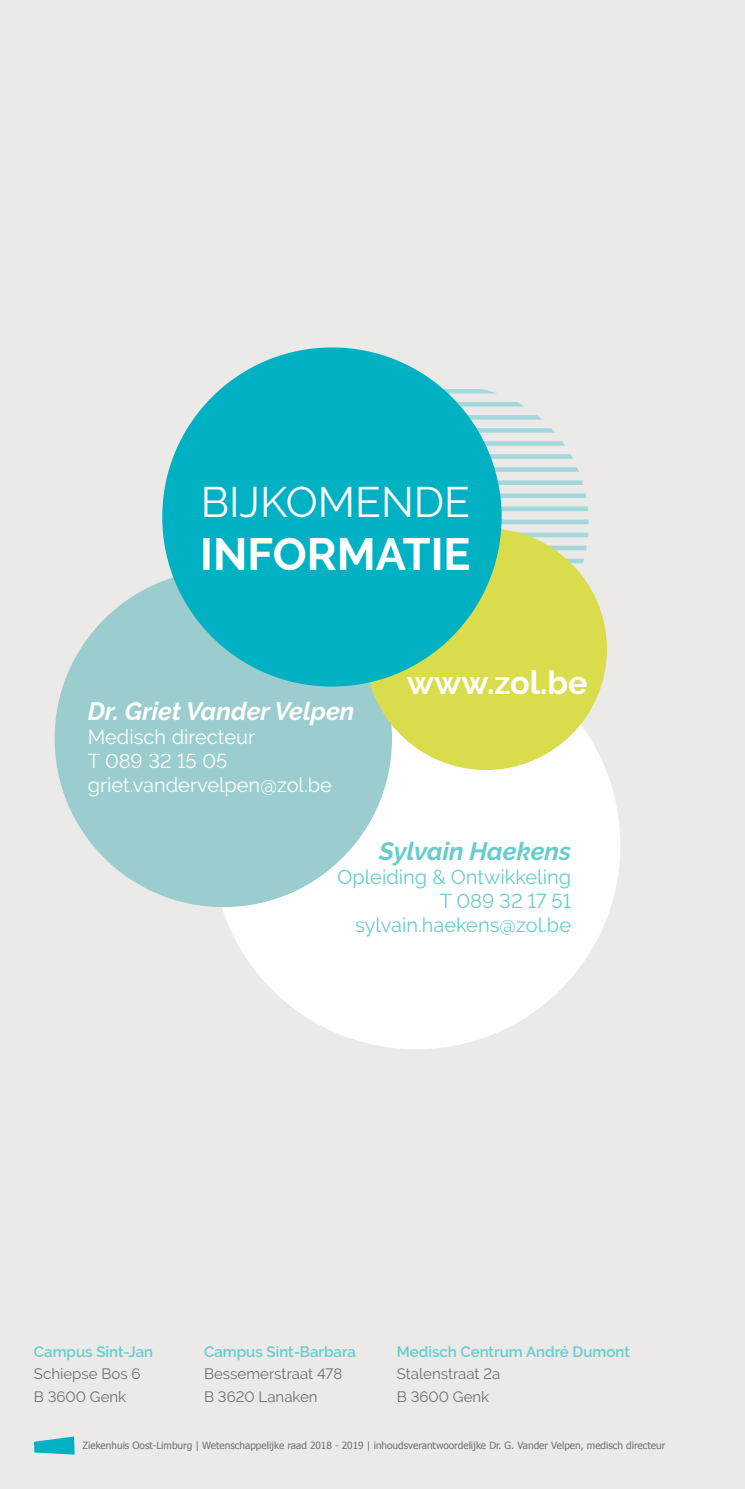
<style>
.page{position:relative;width:745px;height:1489px;background:#fff}
.page>*{position:absolute;margin:0;border:0;box-sizing:border-box;transform-origin:0 0}
.t1{font:700 45px "Raleway";color:#fff}
.t2{font:42.5px "Raleway";color:#fff}
.t3{font:700 32.5px "Raleway";color:#fff}
.t4{font:italic 700 25px "Raleway";color:#fff}
.t5{font:italic 700 25px "Raleway";color:#6cc}
.t6{font:20px/24px "Raleway";color:#6cc;text-align:right}
.t7{font:20px/24px "Raleway";color:#fff}
.t8{font:15px "Raleway";color:#706f6f}
.t9{font:600 15px "Raleway";color:#6cc}
.t10{font:10px "Tahoma";color:#706f6f}
</style>
<div class="page">
<div style="left:0;top:0;width:744px;height:1488px;background:#ece9e9"></div>
<svg style="left:34px;top:1436px;width:41px;height:19px"></svg>
<div style="left:212px;top:641px;width:408px;height:408px;background:#fff;border-radius:50%"></div>
<div style="left:55px;top:570px;width:337px;height:337px;background:#9bcdce;border-radius:50%"></div>
<svg style="left:565px;top:558px;width:18px;height:5px"></svg>
<svg style="left:548px;top:545px;width:38px;height:5px"></svg>
<svg style="left:457px;top:402px;width:67px;height:4px"></svg>
<svg style="left:518px;top:532px;width:70px;height:5px"></svg>
<svg style="left:468px;top:415px;width:74px;height:4px"></svg>
<svg style="left:444px;top:389px;width:52px;height:4px"></svg>
<svg style="left:484px;top:441px;width:81px;height:5px"></svg>
<svg style="left:476px;top:428px;width:79px;height:4px"></svg>
<svg style="left:501px;top:519px;width:87px;height:5px"></svg>
<svg style="left:489px;top:454px;width:83px;height:5px"></svg>
<svg style="left:494px;top:467px;width:84px;height:5px"></svg>
<svg style="left:501px;top:506px;width:86px;height:5px"></svg>
<svg style="left:499px;top:493px;width:87px;height:5px"></svg>
<svg style="left:497px;top:480px;width:86px;height:5px"></svg>
<div style="left:365px;top:528px;width:241px;height:242px;background:#d9dd4c;border-radius:50%"></div>
<div style="left:162px;top:347px;width:339px;height:339px;background:#00b1c3;border-radius:50%"></div>
<h2 class="t2" style="left:201px;top:477px;width:271px">BIJKOMENDE</h2>
<h1 class="t1" style="left:200px;top:528px;width:272px">INFORMATIE</h1>
<h3 class="t4" style="left:88px;top:696px;width:268px">Dr. Griet Vander Velpen</h3>
<h3 class="t7" style="left:88px;top:724px;width:245px">Medisch directeur<br>T 089 32 15 05 griet.vandervelpen@zol.be</h3>
<h3 class="t3" style="left:406px;top:664px;width:182px">www.zol.be</h3>
<h3 class="t5" style="left:379px;top:836px;width:193px">Sylvain Haekens</h3>
<h3 class="t6" style="left:337px;top:864px;width:235px">Opleiding &amp; Ontwikkeling<br>T 089 32 17 51 sylvain.haekens@zol.be</h3>
<h3 class="t9" style="left:34px;top:1342px;width:121px">Campus Sint-Jan</h3>
<h3 class="t9" style="left:204px;top:1342px;width:153px">Campus Sint-Barbara</h3>
<h3 class="t9" style="left:396px;top:1342px;width:234px">Medisch Centrum André Dumont</h3>
<h3 class="t8" style="left:34px;top:1364px;width:108px">Schiepse Bos 6</h3>
<h3 class="t8" style="left:204px;top:1364px;width:139px">Bessemerstraat 478</h3>
<h3 class="t8" style="left:396px;top:1364px;width:105px">Stalenstraat 2a</h3>
<h3 class="t8" style="left:34px;top:1387px;width:94px">B 3600 Genk</h3>
<h3 class="t8" style="left:204px;top:1387px;width:115px">B 3620 Lanaken</h3>
<h3 class="t8" style="left:396px;top:1387px;width:94px">B 3600 Genk</h3>
<p class="t10" style="left:83px;top:1438px;width:584px">Ziekenhuis Oost-Limburg | Wetenschappelijke raad 2018 - 2019 | inhoudsverantwoordelijke Dr. G. Vander Velpen, medisch directeur</p>
</div>
